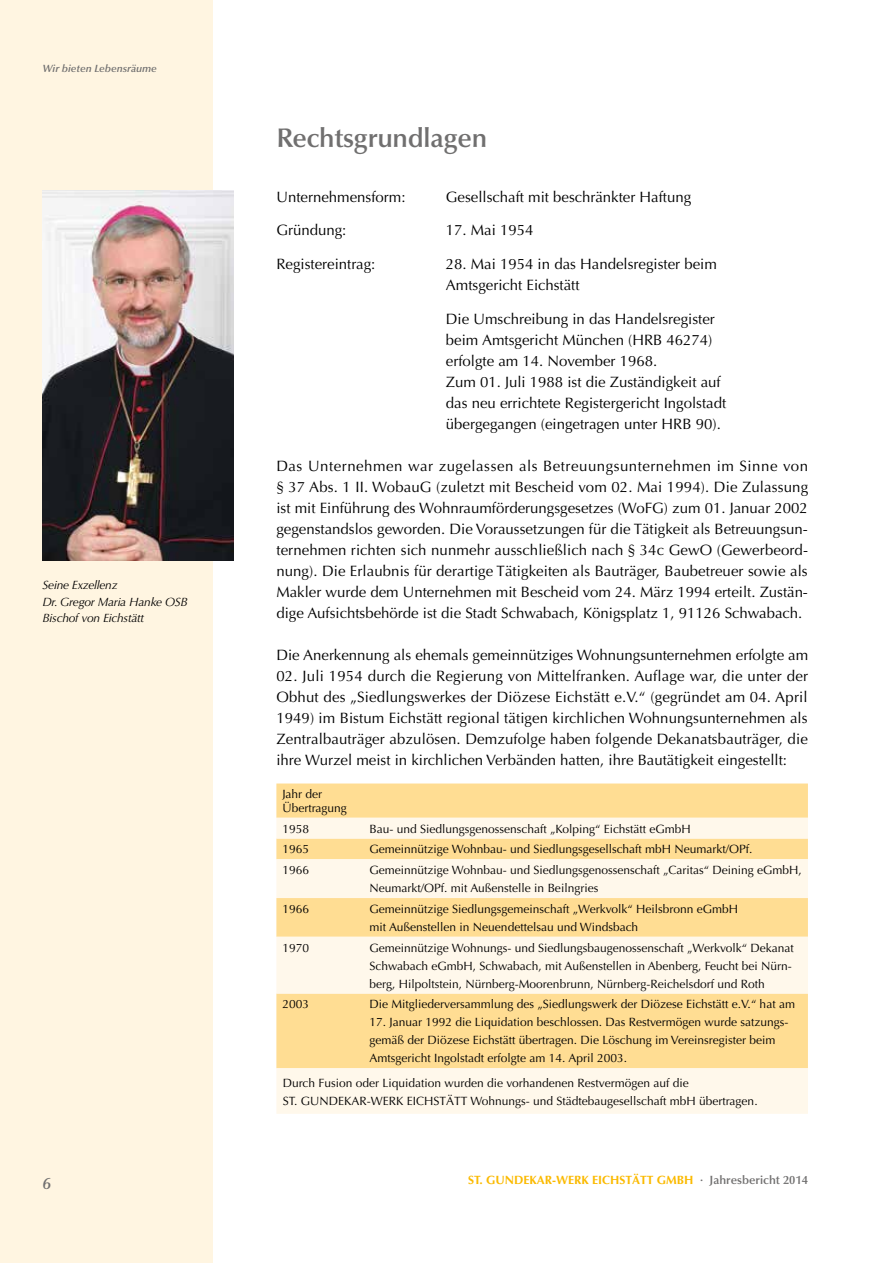
<style>
.page{position:relative;width:893px;height:1263px;background:#fff}
.page>*{position:absolute;margin:0;border:0;box-sizing:border-box;transform-origin:0 0}
.t1{font:600 27px "Optima";letter-spacing:-.01em;color:#706f6f}
.t2{font:italic 600 16.5px "Optima";color:#706f6f}
.t3{font:15px/21px "Optima";color:#000}
.t4{font:12px/18px "Optima";color:#000}
.t5{font:italic 12px/16.5px "Optima";letter-spacing:-.02em;color:#000}
.t6{font:700 12px "Optima";color:#fbba00}
.t7{font:italic 600 10.5px "Optima";color:#706f6f}
.s1{font-weight:600;color:#706f6f}
</style>
<div class="page">
<div style="left:0;top:0;width:213px;height:1263px;background:#fff5e1"></div>
<img style="left:43px;top:191px;width:191px;height:370px">
<div style="left:276px;top:783px;width:532px;height:35px;background:#ffdd93"></div>
<svg style="left:276px;top:818px;width:532px;height:296px;background:#ffebc3"></svg>
<p class="t7" style="left:43px;top:62px;width:116px">Wir bieten Lebensräume</p>
<p class="t5" style="left:43px;top:577px;width:147px">Seine Exzellenz<br>Dr. Gregor Maria Hanke OSB<br>Bischof von Eichstätt</p>
<p class="t2" style="left:43px;top:1174px;width:10px">6</p>
<h1 class="t1" style="left:276px;top:122px;width:212px">Rechtsgrundlagen</h1>
<p class="t3" style="left:276px;top:186px;width:131px">Unternehmensform:</p>
<p class="t3" style="left:446px;top:186px;width:247px">Gesellschaft mit beschränkter Haftung</p>
<p class="t3" style="left:276px;top:220px;width:72px">Gründung:</p>
<p class="t3" style="left:446px;top:220px;width:89px">17. Mai 1954</p>
<p class="t3" style="left:276px;top:254px;width:100px">Registereintrag:</p>
<p class="t3" style="left:446px;top:254px;width:272px">28. Mai 1954 in das Handelsregister beim<br>Amtsgericht Eichstätt</p>
<p class="t3" style="left:446px;top:308px;width:282px">Die Umschreibung in das Handelsregister beim Amtsgericht München (HRB 46274) erfolgte am 14. November 1968.<br>Zum 01. Juli 1988 ist die Zuständigkeit auf das neu errichtete Registergericht Ingolstadt übergegangen (eingetragen unter HRB 90).</p>
<p class="t3" style="left:276px;top:455px;width:533px;text-align:justify">Das Unternehmen war zugelassen als Betreuungsunternehmen im Sinne von § 37 Abs. 1 II. WobauG (zuletzt mit Bescheid vom 02. Mai 1994). Die Zulassung ist mit Einführung des Wohnraumförderungsgesetzes (WoFG) zum 01. Januar 2002 gegenstandslos geworden. Die Voraussetzungen für die Tätigkeit als Betreuungsun&shy;ternehmen richten sich nunmehr ausschließlich nach § 34c GewO (Gewerbeord&shy;nung). Die Erlaubnis für derartige Tätigkeiten als Bauträger, Baubetreuer sowie als Makler wurde dem Unternehmen mit Bescheid vom 24. März 1994 erteilt. Zustän&shy;dige Aufsichtsbehörde ist die Stadt Schwabach, Königsplatz 1, 91126 Schwabach.</p>
<p class="t3" style="left:276px;top:644px;width:533px">Die Anerkennung als ehemals gemeinnütziges Wohnungsunternehmen erfolgte am</p>
<p class="t3" style="left:276px;top:665px;width:533px;text-align:justify">02. Juli 1954 durch die Regierung von Mittelfranken. Auflage war, die unter der Obhut des „Siedlungswerkes der Diözese Eichstätt e.V.“ (gegründet am 04. April 1949) im Bistum Eichstätt regional tätigen kirchlichen Wohnungsunternehmen als Zentralbauträger abzulösen. Demzufolge haben folgende Dekanatsbauträger, die ihre Wurzel meist in kirchlichen Verbänden hatten, ihre Bautätigkeit eingestellt:</p>
<p class="t4" style="left:282px;top:788px;width:66px;line-height:13.5px">Jahr der<br>Übertragung</p>
<p class="t4" style="left:282px;top:820px;width:28px">1958</p>
<p class="t4" style="left:370px;top:820px;width:323px">Bau- und Siedlungsgenossenschaft „Kolping“ Eichstätt eGmbH</p>
<p class="t4" style="left:282px;top:840px;width:28px">1965</p>
<p class="t4" style="left:370px;top:840px;width:385px">Gemeinnützige Wohnbau- und Siedlungsgesellschaft mbH Neumarkt/OPf.</p>
<p class="t4" style="left:282px;top:861px;width:28px">1966</p>
<p class="t4" style="left:370px;top:861px;width:434px">Gemeinnützige Wohnbau- und Siedlungsgenossenschaft „Caritas“ Deining eGmbH,<br>Neumarkt/OPf. mit Außenstelle in Beilngries</p>
<p class="t4" style="left:282px;top:900px;width:28px">1966</p>
<p class="t4" style="left:370px;top:900px;width:370px">Gemeinnützige Siedlungsgemeinschaft „Werkvolk“ Heilsbronn eGmbH mit Außenstellen in Neuendettelsau und Windsbach</p>
<p class="t4" style="left:282px;top:939px;width:28px">1970</p>
<p class="t4" style="left:370px;top:939px;width:426px">Gemeinnützige Wohnungs- und Siedlungsbaugenossenschaft „Werkvolk“ Dekanat<br>Schwabach eGmbH, Schwabach, mit Außenstellen in Abenberg, Feucht bei Nürn&shy;berg, Hilpoltstein, Nürnberg-Moorenbrunn, Nürnberg-Reichelsdorf und Roth</p>
<p class="t4" style="left:282px;top:995px;width:28px">2003</p>
<p class="t4" style="left:370px;top:995px;width:427px">Die Mitgliederversammlung des „Siedlungswerk der Diözese Eichstätt e.V.“ hat am</p>
<p class="t4" style="left:370px;top:1013px;width:421px">17. Januar 1992 die Liquidation beschlossen. Das Restvermögen wurde satzungs&shy;gemäß der Diözese Eichstätt übertragen. Die Löschung im Vereinsregister beim<br>Amtsgericht Ingolstadt erfolgte am 14. April 2003.</p>
<p class="t4" style="left:283px;top:1074px;width:476px">Durch Fusion oder Liquidation wurden die vorhandenen Restvermögen auf die<br>ST. GUNDEKAR-WERK EICHSTÄTT Wohnungs- und Städtebaugesellschaft mbH übertragen.</p>
<p class="t6" style="left:468px;top:1173px;width:341px">ST. GUNDEKAR-WERK EICHSTÄTT GMBH <span class="s1">· Jahresbericht 2014</span></p>
</div>
